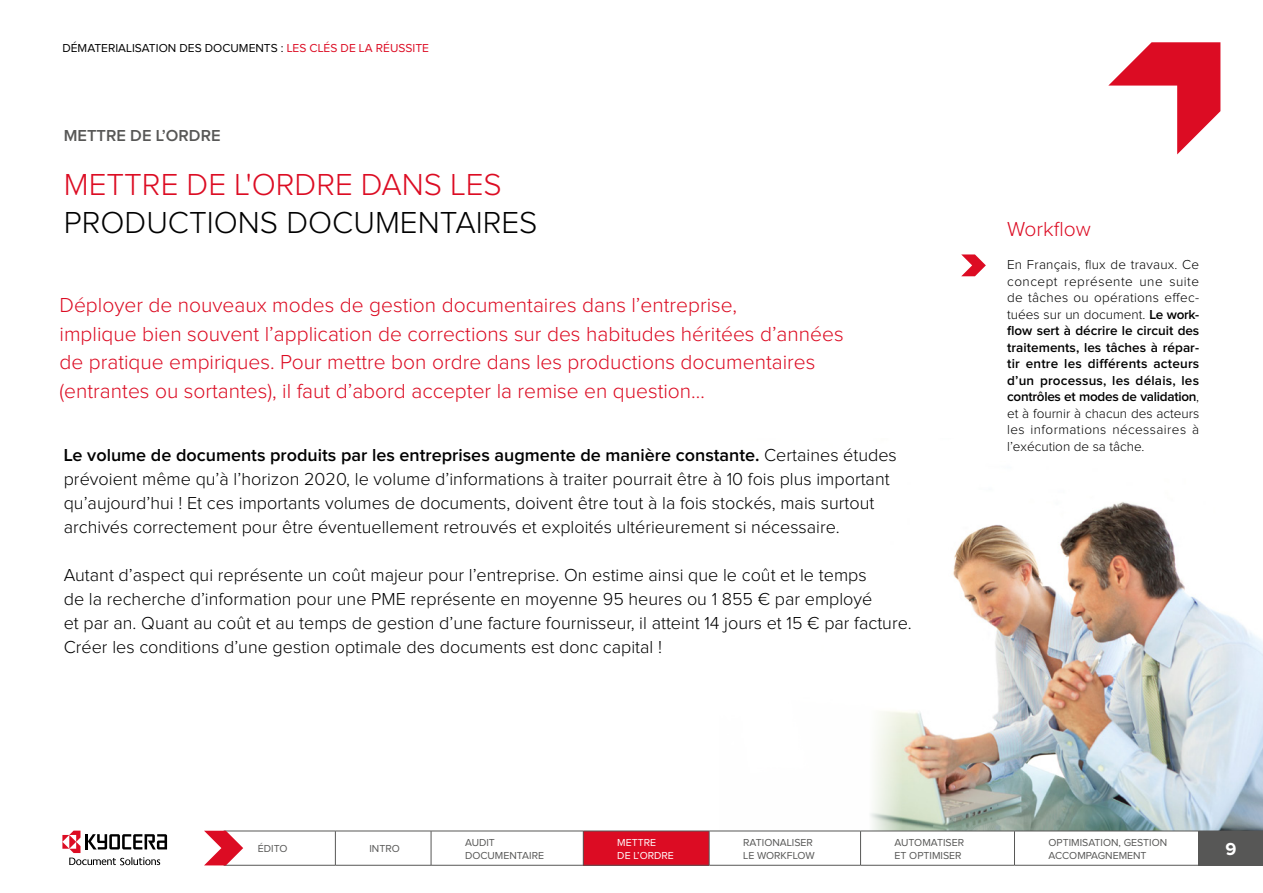
<style>
.page{position:relative;width:1263px;height:893px;background:#fff}
.page>*{position:absolute;margin:0;border:0;box-sizing:border-box;transform-origin:0 0}
.t1{font:300 31.5px "Proxima Nova";color:#000}
.t2{font:300 31.5px "Proxima Nova";color:#dc0c23}
.t3{font:300 21px/28.5px "Proxima Nova";color:#dc0c23}
.t4{font:300 18px/24px "Proxima Nova";color:#000}
.t5{font:700 18px "Proxima Nova";color:#fff}
.t6{font:600 16.5px "Proxima Nova";color:#575756}
.t7{font:300 13.5px/16.5px "Proxima Nova";letter-spacing:.03em;color:#000;text-align:justify}
.t8{font:12px "Proxima Nova";color:#000}
.t9{font:10.5px/12.6px "Proxima Nova";color:#575756}
.t10{font:10.5px/12.6px "Proxima Nova";color:#fff}
.s1{color:#dc0c23}
.s2{font-weight:600}
</style>
<div class="page">
<img style="left:719px;top:502px;width:544px;height:329px">
<svg style="left:1108px;top:42px;width:112px;height:112px"></svg>
<svg style="left:961px;top:254px;width:25px;height:22px"></svg>
<svg style="left:62px;top:831px;width:105px;height:34px"></svg>
<div style="left:1198px;top:831px;width:65px;height:34px;background:#575756"></div>
<hr style="left:335px;top:865px;width:96px;height:1px;background:#575756">
<hr style="left:431px;top:865px;width:152px;height:1px;background:#575756">
<hr style="left:583px;top:865px;width:126px;height:1px;background:#575756">
<hr style="left:709px;top:865px;width:151px;height:1px;background:#575756">
<hr style="left:860px;top:865px;width:154px;height:1px;background:#575756">
<hr style="left:1014px;top:865px;width:184px;height:1px;background:#575756">
<hr style="left:1198px;top:865px;width:65px;height:1px;background:#575756">
<hr style="left:224px;top:865px;width:111px;height:1px;background:#575756">
<svg style="left:204px;top:831px;width:994px;height:34px"></svg>
<p class="t8" style="left:62px;top:43px;width:368px">DÉMATERIALISATION DES DOCUMENTS : <span class="s1">LES CLÉS DE LA RÉUSSITE</span></p>
<p class="t6" style="left:64px;top:128px;width:158px">METTRE DE L’ORDRE</p>
<h1 class="t2" style="left:64px;top:170px;width:439px">METTRE DE L'ORDRE DANS LES</h1>
<h1 class="t1" style="left:64px;top:208px;width:475px">PRODUCTIONS DOCUMENTAIRES</h1>
<p class="t3" style="left:60px;top:292px;width:786px">Déployer de nouveaux modes de gestion documentaires dans l’entreprise,<br>implique bien souvent l’application de corrections sur des habitudes héritées d’années de pratique empiriques. Pour mettre bon ordre dans les productions documentaires (entrantes ou sortantes), il faut d’abord accepter la remise en question…</p>
<p class="t4" style="left:64px;top:443px;width:835px"><span class="s2">Le volume de documents produits par les entreprises augmente de manière constante.</span> Certaines études prévoient même qu’à l’horizon 2020, le volume d’informations à traiter pourrait être à 10 fois plus important qu’aujourd’hui ! Et ces importants volumes de documents, doivent être tout à la fois stockés, mais surtout archivés correctement pour être éventuellement retrouvés et exploités ultérieurement si nécessaire.</p>
<p class="t4" style="left:64px;top:563px;width:849px">Autant d’aspect qui représente un coût majeur pour l’entreprise. On estime ainsi que le coût et le temps<br>de la recherche d’information pour une PME représente en moyenne 95 heures ou 1 855 € par employé<br>et par an. Quant au coût et au temps de gestion d’une facture fournisseur, il atteint 14 jours et 15 € par facture.<br>Créer les conditions d’une gestion optimale des documents est donc capital !</p>
<p class="t3" style="left:1007px;top:216px;width:85px">Workflow</p>
<p class="t7" style="left:1007px;top:257px;width:194px">En Français, flux de travaux. Ce concept représente une suite de tâches ou opérations effec&shy;tuées sur un document. <span class="s2">Le work&shy;flow sert à décrire le circuit des traitements, les tâches à répar&shy;tir entre les différents acteurs d’un processus, les délais, les contrôles et modes de validation</span>, et à fournir à chacun des acteurs les informations nécessaires à l’exécution de sa tâche.</p>
<p class="t9" style="left:258px;top:843px;width:31px">ÉDITO</p>
<p class="t9" style="left:369px;top:843px;width:32px">INTRO</p>
<p class="t9" style="left:465px;top:837px;width:80px">AUDIT<br>DOCUMENTAIRE</p>
<p class="t10" style="left:617px;top:837px;width:58px">METTRE<br>DE L’ORDRE</p>
<p class="t9" style="left:743px;top:837px;width:73px">RATIONALISER<br>LE WORKFLOW</p>
<p class="t9" style="left:894px;top:837px;width:71px">AUTOMATISER<br>ET OPTIMISER</p>
<p class="t9" style="left:1048px;top:837px;width:120px">OPTIMISATION, GESTION<br>ACCOMPAGNEMENT</p>
<p class="t5" style="left:1225px;top:841px;width:12px">9</p>
</div>
